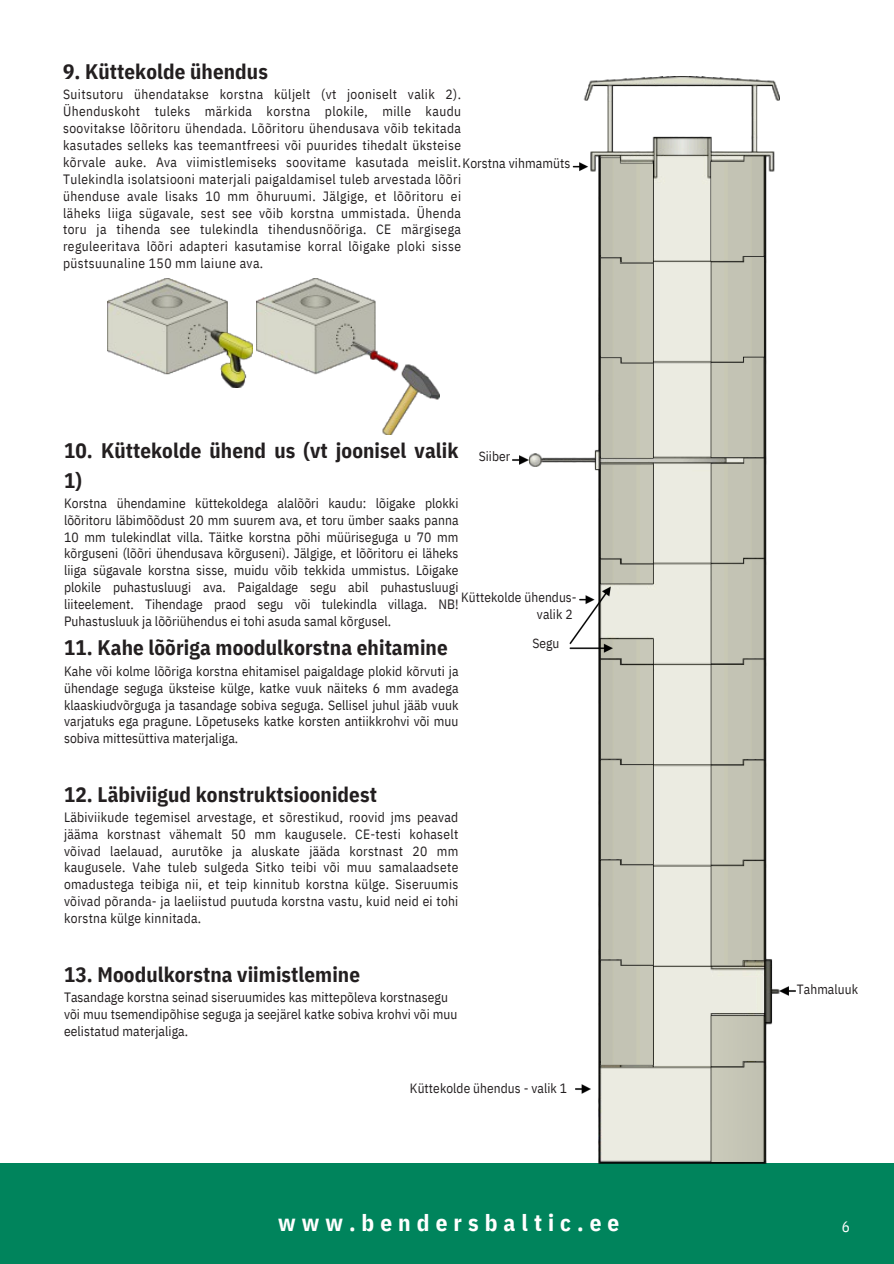
<style>
.page{position:relative;width:894px;height:1264px;background:#fff}
.page>*{position:absolute;margin:0;border:0;box-sizing:border-box;transform-origin:0 0}
.t1{font:700 23.25px "IBM Plex Sans Cond";letter-spacing:.26em;color:#fff}
.t2{font:700 21px/29.2px "IBM Plex Sans Cond";letter-spacing:.005em;color:#231f20}
.t3{font:15px "IBM Plex Sans Cond";color:#fff}
.t4{font:13.5px/16.8px "IBM Plex Sans Cond";letter-spacing:.005em;color:#231f20;text-align:justify}
.t5{font:13.5px "IBM Plex Sans Cond";letter-spacing:.03em;color:#231f20}
.t6{font:13.35px "IBM Plex Sans Cond";letter-spacing:.005em;color:#231f20}
</style>
<div class="page">
<div style="left:0;top:1162px;width:893px;height:101px;background:#00845c"></div>
<img style="left:529px;top:77px;width:250px;height:1086px">
<img style="left:512px;top:455px;width:16px;height:9px">
<img style="left:575px;top:1084px;width:15px;height:9px">
<img style="left:562px;top:149px;width:98px;height:925px">
<img style="left:703px;top:1008px;width:68px;height:156px">
<img style="left:703px;top:149px;width:67px;height:824px">
<img style="left:779px;top:986px;width:16px;height:9px">
<img style="left:256px;top:278px;width:183px;height:157px">
<img style="left:108px;top:278px;width:145px;height:109px">
<p class="t2" style="left:63px;top:57px;width:206px">9. Küttekolde ühendus</p>
<p class="t4" style="left:63px;top:86px;width:399px">Suitsutoru ühendatakse korstna küljelt (vt jooniselt valik 2).<br>Ühenduskoht tuleks märkida korstna plokile, mille kaudu soovitakse lõõritoru ühendada. Lõõritoru ühendusava võib tekitada kasutades selleks kas teemantfreesi või puurides tihedalt üksteise</p>
<p class="t4" style="left:63px;top:170px;width:399px">Tulekindla isolatsiooni materjali paigaldamisel tuleb arvestada lõõri ühenduse avale lisaks 10 mm õhuruumi. Jälgige, et lõõritoru ei läheks liiga sügavale, sest see võib korstna ummistada. Ühenda toru ja tihenda see tulekindla tihendusnööriga. CE märgisega reguleeritava lõõri adapteri kasutamise korral lõigake ploki sisse püstsuunaline 150 mm laiune ava.</p>
<p class="t5" style="left:63px;top:153px;width:508px">kõrvale auke. Ava viimistlemiseks soovitame kasutada meislit.Korstna vihmamüts</p>
<p class="t2" style="left:64px;top:436px;width:396px">10. Küttekolde ühend us (vt joonisel valik<br>1)</p>
<p class="t4" style="left:64px;top:494px;width:396px">Korstna ühendamine küttekoldega alalõõri kaudu: lõigake plokki lõõritoru läbimõõdust 20 mm suurem ava, et toru ümber saaks panna 10 mm tulekindlat villa. Täitke korstna põhi müüriseguga u 70 mm kõrguseni (lõõri ühendusava kõrguseni). Jälgige, et lõõritoru ei läheks liiga sügavale korstna sisse, muidu võib tekkida ummistus. Lõigake plokile puhastusluugi ava. Paigaldage segu abil puhastusluugi liiteelement. Tihendage praod segu või tulekindla villaga. NB!<br>Puhastusluuk ja lõõriühendus ei tohi asuda samal kõrgusel.</p>
<p class="t6" style="left:478px;top:447px;width:33px">Siiber</p>
<p class="t6" style="left:461px;top:588px;width:117px">Küttekolde ühendus-</p>
<p class="t6" style="left:537px;top:605px;width:37px">valik 2</p>
<p class="t6" style="left:532px;top:634px;width:29px">Segu</p>
<p class="t2" style="left:64px;top:633px;width:385px">11. Kahe lõõriga moodulkorstna ehitamine</p>
<p class="t4" style="left:64px;top:662px;width:396px">Kahe või kolme lõõriga korstna ehitamisel paigaldage plokid kõrvuti ja ühendage seguga üksteise külge, katke vuuk näiteks 6 mm avadega klaaskiudvõrguga ja tasandage sobiva seguga. Sellisel juhul jääb vuuk varjatuks ega pragune. Lõpetuseks katke korsten antiikkrohvi või muu sobiva mittesüttiva materjaliga.</p>
<p class="t2" style="left:64px;top:779px;width:314px">12. Läbiviigud konstruktsioonidest</p>
<p class="t4" style="left:64px;top:808px;width:396px">Läbiviikude tegemisel arvestage, et sõrestikud, roovid jms peavad jääma korstnast vähemalt 50 mm kaugusele. CE-testi kohaselt võivad laelauad, aurutõke ja aluskate jääda korstnast 20 mm kaugusele. Vahe tuleb sulgeda Sitko teibi või muu samalaadsete omadustega teibiga nii, et teip kinnitub korstna külge. Siseruumis võivad põranda- ja laeliistud puutuda korstna vastu, kuid neid ei tohi korstna külge kinnitada.</p>
<p class="t2" style="left:64px;top:959px;width:297px">13. Moodulkorstna viimistlemine</p>
<p class="t4" style="left:64px;top:988px;width:395px;text-align:left">Tasandage korstna seinad siseruumides kas mittepõleva korstnasegu või muu tsemendipõhise seguga ja seejärel katke sobiva krohvi või muu eelistatud materjaliga.</p>
<p class="t6" style="left:410px;top:1079px;width:159px">Küttekolde ühendus - valik 1</p>
<p class="t1" style="left:278px;top:1206px;width:342px">www.bendersbaltic.ee</p>
<p class="t6" style="left:796px;top:980px;width:63px">Tahmaluuk</p>
<p class="t3" style="left:841px;top:1217px;width:10px">6</p>
</div>
